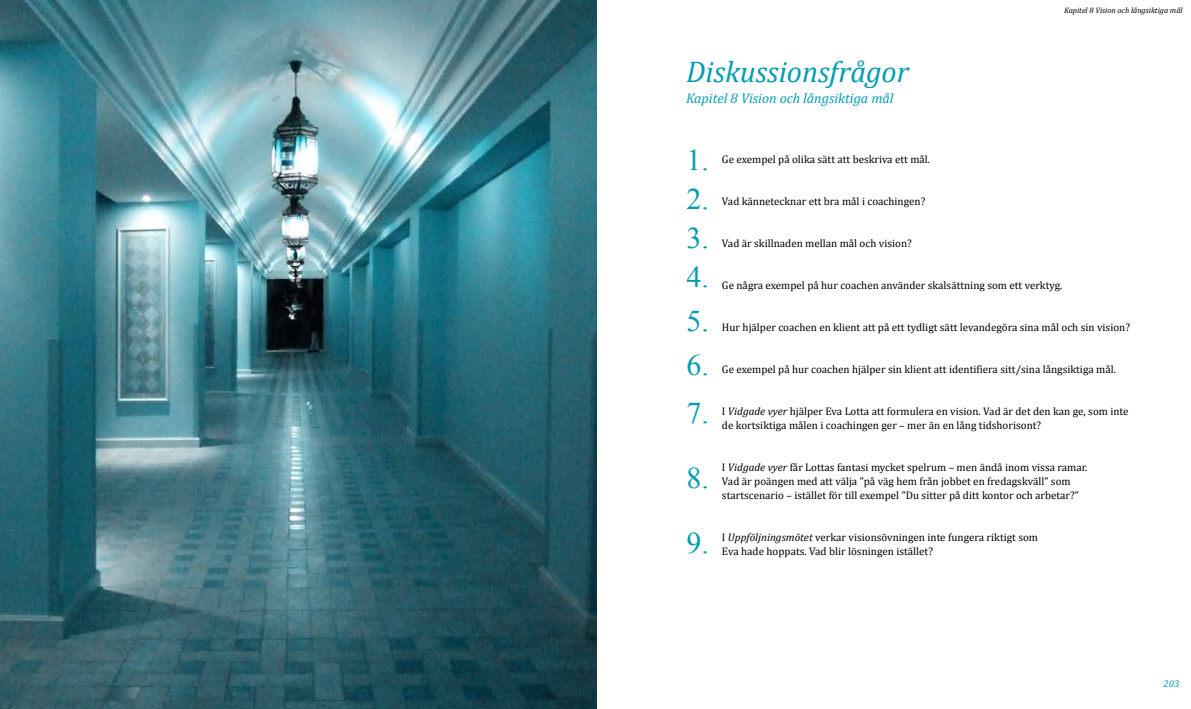
<style>
.page{position:relative;width:1191px;height:709px;background:#fff}
.page>*{position:absolute;margin:0;border:0;box-sizing:border-box;transform-origin:0 0}
.t1{font:30px/39px "Times New Roman";color:#009db1;text-align:justify}
.t2{font:italic 30px "Cambria";color:#009db1}
.t3{font:italic 14px "Cambria";color:#009db1}
.t4{font:11px/14px "Cambria";color:#000}
.t5{font:italic 10px "Cambria";color:#009db1}
.t6{font:italic 8px "Cambria";color:#000}
.s1{font-style:italic}
</style>
<div class="page">
<img style="left:0;top:0;width:597px;height:709px">
<h1 class="t2" style="left:686px;top:53px;width:224px">Diskussionsfrågor</h1>
<p class="t3" style="left:686px;top:90px;width:209px">Kapitel 8 Vision och långsiktiga mål</p>
<p class="t6" style="left:1064px;top:5px;width:120px">Kapitel 8 Vision och långsiktiga mål</p>
<h1 class="t1" style="left:686px;top:140px;width:24px">1.<br>2.<br>3.<br>4.</h1>
<h1 class="t1" style="left:686px;top:298px;width:24px;line-height:44px">5.<br>6.</h1>
<h1 class="t1" style="left:686px;top:380px;width:24px;line-height:65px">7.<br>8.<br>9.</h1>
<p class="t4" style="left:722px;top:152px;width:210px">Ge exempel på olika sätt att beskriva ett mål.</p>
<p class="t4" style="left:722px;top:194px;width:205px">Vad kännetecknar ett bra mål i coachingen?</p>
<p class="t4" style="left:722px;top:236px;width:191px">Vad är skillnaden mellan mål och vision?</p>
<p class="t4" style="left:722px;top:278px;width:342px">Ge några exempel på hur coachen använder skalsättning som ett verktyg.</p>
<p class="t4" style="left:722px;top:320px;width:409px">Hur hjälper coachen en klient att på ett tydligt sätt levandegöra sina mål och sin vision?</p>
<p class="t4" style="left:722px;top:362px;width:395px">Ge exempel på hur coachen hjälper sin klient att identifiera sitt/sina långsiktiga mål.</p>
<p class="t4" style="left:722px;top:404px;width:408px">I <span class="s1">Vidgade vyer</span> hjälper Eva Lotta att formulera en vision. Vad är det den kan ge, som inte de kortsiktiga målen i coachingen ger – mer än en lång tidshorisont?</p>
<p class="t4" style="left:722px;top:460px;width:367px">I <span class="s1">Vidgade vyer</span> får Lottas fantasi mycket spelrum – men ändå inom vissa ramar.<br>Vad är poängen med att välja ”på väg hem från jobbet en fredagskväll” som startscenario – istället för till exempel ”Du sitter på ditt kontor och arbetar?”</p>
<p class="t4" style="left:722px;top:530px;width:317px">I <span class="s1">Uppföljningsmötet</span> verkar visionsövningen inte fungera riktigt som<br>Eva hade hoppats. Vad blir lösningen istället?</p>
<p class="t5" style="left:1163px;top:678px;width:17px">203</p>
</div>
